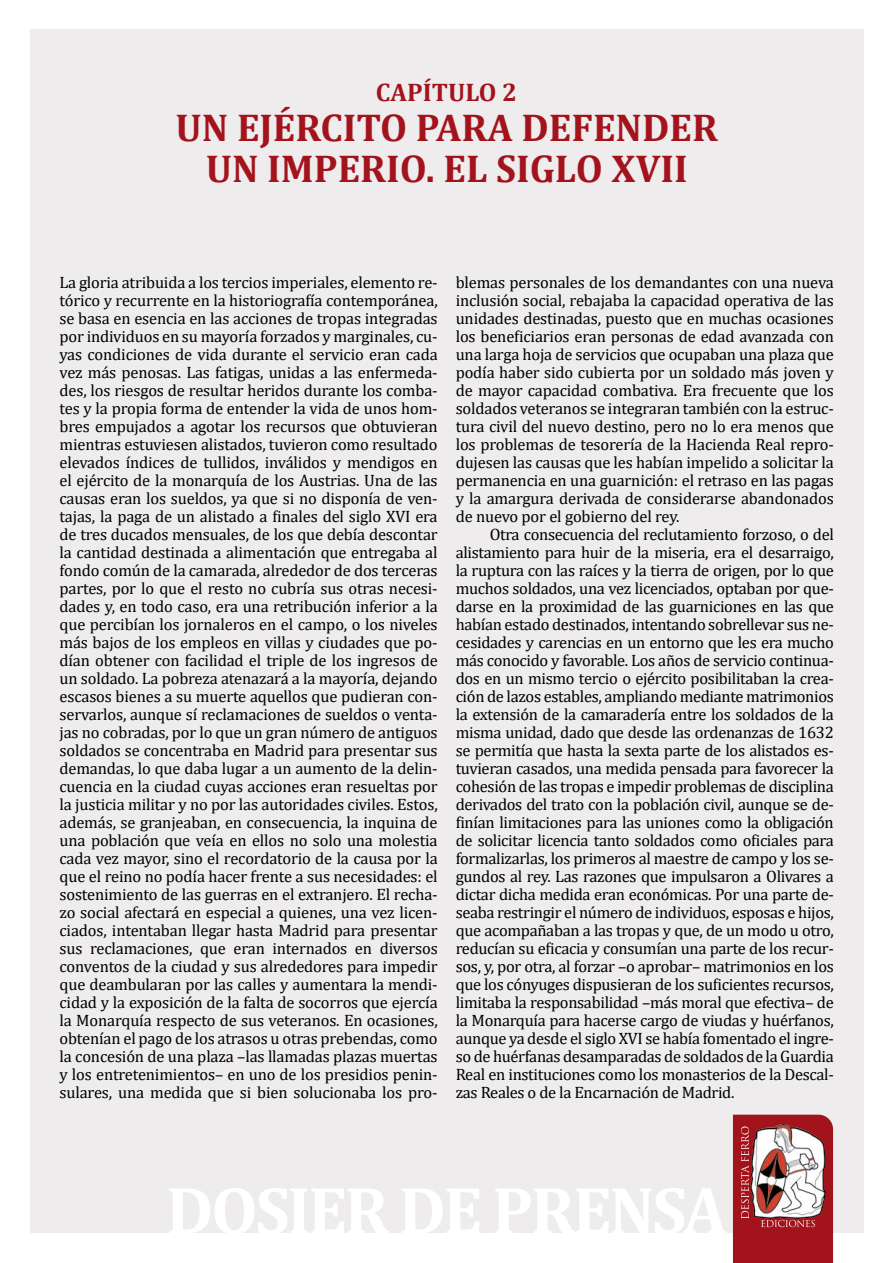
<style>
.page{position:relative;width:893px;height:1263px;background:#fff}
.page>*{position:absolute;margin:0;border:0;box-sizing:border-box;transform-origin:0 0}
.t1{font:700 39px/40.5px "Cambria";color:#a3131c;text-align:center}
.t2{font:700 25.5px "Cambria";color:#a3131c}
.t3{font:16.5px/18px "Cambria";letter-spacing:-.01em;color:#000;text-align:justify}
</style>
<div class="page">
<div style="left:30px;top:30px;width:833px;height:1203px;background:#eeecec"></div>
<svg style="left:733px;top:1115px;width:100px;height:148px;background:#b25c60"></svg>
<h2 class="t2" style="left:376px;top:78px;width:143px">CAPÍTULO 2</h2>
<h1 class="t1" style="left:176px;top:108px;width:544px">UN EJÉRCITO PARA DEFENDER<br>UN IMPERIO. EL SIGLO XVII</h1>
<p class="t3" style="left:60px;top:273px;width:380px">La gloria atribuida a los tercios imperiales, elemento re&shy;tórico y recurrente en la historiografía contemporánea, se basa en esencia en las acciones de tropas integradas por individuos en su mayoría forzados y marginales, cu&shy;yas condiciones de vida durante el servicio eran cada vez más penosas. Las fatigas, unidas a las enfermeda&shy;des, los riesgos de resultar heridos durante los comba&shy;tes y la propia forma de entender la vida de unos hom&shy;bres empujados a agotar los recursos que obtuvieran mientras estuviesen alistados, tuvieron como resultado elevados índices de tullidos, inválidos y mendigos en el ejército de la monarquía de los Austrias. Una de las causas eran los sueldos, ya que si no disponía de ven&shy;tajas, la paga de un alistado a finales del siglo XVI era de tres ducados mensuales, de los que debía descontar la cantidad destinada a alimentación que entregaba al fondo común de la camarada, alrededor de dos terceras partes, por lo que el resto no cubría sus otras necesi&shy;dades y, en todo caso, era una retribución inferior a la que percibían los jornaleros en el campo, o los niveles más bajos de los empleos en villas y ciudades que po&shy;dían obtener con facilidad el triple de los ingresos de un soldado. La pobreza atenazará a la mayoría, dejando escasos bienes a su muerte aquellos que pudieran con&shy;servarlos, aunque sí reclamaciones de sueldos o venta&shy;jas no cobradas, por lo que un gran número de antiguos soldados se concentraba en Madrid para presentar sus demandas, lo que daba lugar a un aumento de la delin&shy;cuencia en la ciudad cuyas acciones eran resueltas por la justicia militar y no por las autoridades civiles. Estos, además, se granjeaban, en consecuencia, la inquina de una población que veía en ellos no solo una molestia cada vez mayor, sino el recordatorio de la causa por la que el reino no podía hacer frente a sus necesidades: el sostenimiento de las guerras en el extranjero. El recha&shy;zo social afectará en especial a quienes, una vez licen&shy;ciados, intentaban llegar hasta Madrid para presentar sus reclamaciones, que eran internados en diversos conventos de la ciudad y sus alrededores para impedir que deambularan por las calles y aumentara la mendi&shy;cidad y la exposición de la falta de socorros que ejercía la Monarquía respecto de sus veteranos. En ocasiones, obtenían el pago de los atrasos u otras prebendas, como la concesión de una plaza –las llamadas plazas muertas y los entretenimientos– en uno de los presidios penin&shy;sulares, una medida que si bien solucionaba los pro-</p>
<p class="t3" style="left:456px;top:273px;width:380px">blemas personales de los demandantes con una nueva inclusión social, rebajaba la capacidad operativa de las unidades destinadas, puesto que en muchas ocasiones los beneficiarios eran personas de edad avanzada con una larga hoja de servicios que ocupaban una plaza que podía haber sido cubierta por un soldado más joven y de mayor capacidad combativa. Era frecuente que los soldados veteranos se integraran también con la estruc&shy;tura civil del nuevo destino, pero no lo era menos que los problemas de tesorería de la Hacienda Real repro&shy;dujesen las causas que les habían impelido a solicitar la permanencia en una guarnición: el retraso en las pagas y la amargura derivada de considerarse abandonados de nuevo por el gobierno del rey.</p>
<p class="t3" style="left:456px;top:525px;width:380px;text-indent:34px">Otra consecuencia del reclutamiento forzoso, o del alistamiento para huir de la miseria, era el desarraigo, la ruptura con las raíces y la tierra de origen, por lo que muchos soldados, una vez licenciados, optaban por que&shy;darse en la proximidad de las guarniciones en las que habían estado destinados, intentando sobrellevar sus ne&shy;cesidades y carencias en un entorno que les era mucho más conocido y favorable. Los años de servicio continua&shy;dos en un mismo tercio o ejército posibilitaban la crea&shy;ción de lazos estables, ampliando mediante matrimonios la extensión de la camaradería entre los soldados de la misma unidad, dado que desde las ordenanzas de 1632 se permitía que hasta la sexta parte de los alistados es&shy;tuvieran casados, una medida pensada para favorecer la cohesión de las tropas e impedir problemas de disciplina derivados del trato con la población civil, aunque se de&shy;finían limitaciones para las uniones como la obligación de solicitar licencia tanto soldados como oficiales para formalizarlas, los primeros al maestre de campo y los se&shy;gundos al rey. Las razones que impulsaron a Olivares a dictar dicha medida eran económicas. Por una parte de&shy;seaba restringir el número de individuos, esposas e hijos, que acompañaban a las tropas y que, de un modo u otro, reducían su eficacia y consumían una parte de los recur&shy;sos, y, por otra, al forzar –o aprobar– matrimonios en los que los cónyuges dispusieran de los suficientes recursos, limitaba la responsabilidad –más moral que efectiva– de la Monarquía para hacerse cargo de viudas y huérfanos, aunque ya desde el siglo XVI se había fomentado el ingre&shy;so de huérfanas desamparadas de soldados de la Guardia Real en instituciones como los monasterios de la Descal&shy;zas Reales o de la Encarnación de Madrid.</p>
</div>
